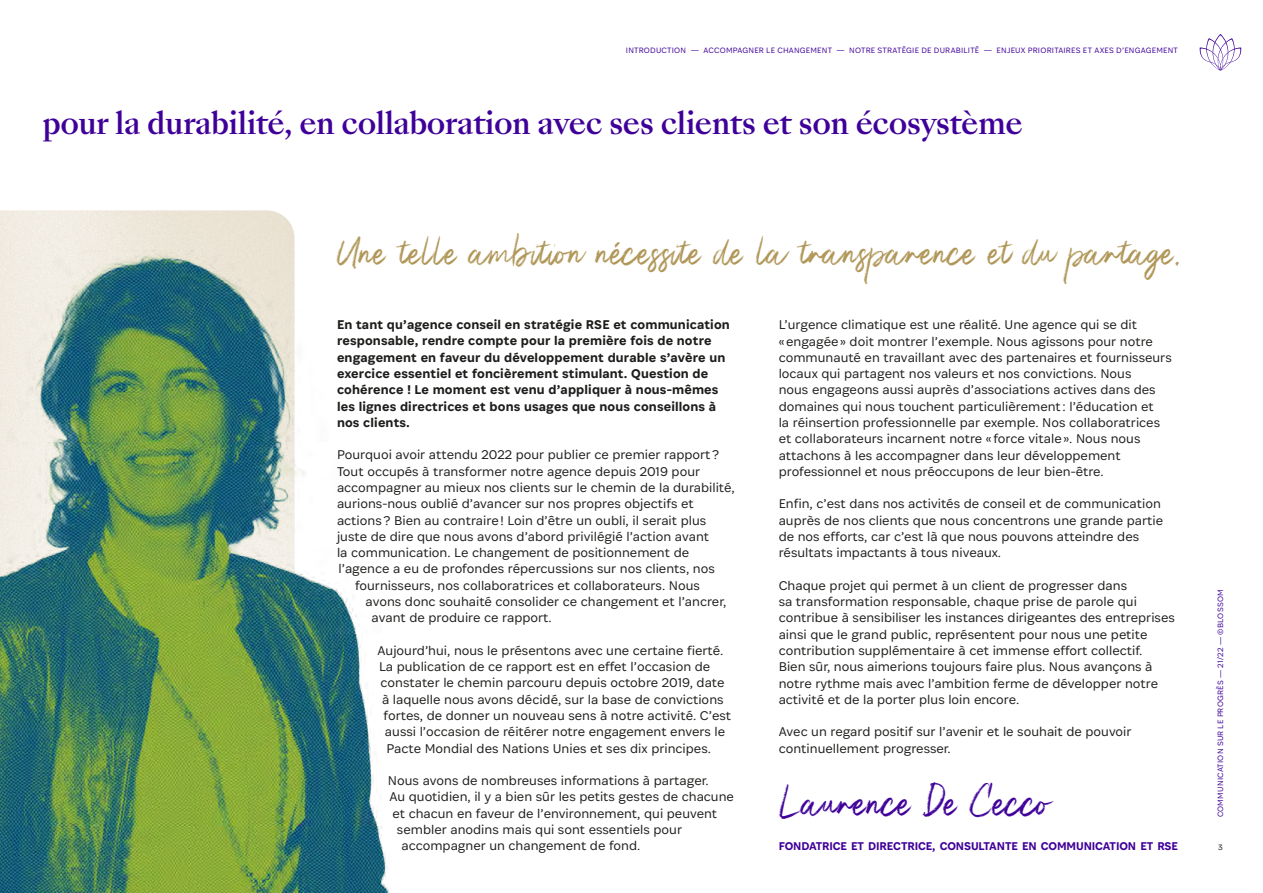
<style>
.page{position:relative;width:1263px;height:893px;background:#fff}
.page>*{position:absolute;margin:0;border:0;box-sizing:border-box;transform-origin:0 0}
.t1{font:44.25px "PS Coastline Alt";color:#3f0099}
.t2{font:42px "PS Coastline Alt";color:#b09758}
.t3{font:500 30px "Sang Bleu Kingdom";letter-spacing:-.02em;color:#3f0099}
.t4{font:300 13.5px/16.4px "Associate Sans";color:#1d1d1b}
.t5{font:500 13.5px/16.4px "Associate Sans";letter-spacing:.01em;color:#1d1d1b}
.t6{font:500 12px "Associate Sans";letter-spacing:-.01em;color:#3f0099}
.t7{font:300 8.25px "Associate Sans";letter-spacing:.025em;color:#3f0099}
.t8{font:300 8.25px "Associate Sans";color:#1d1d1b}
</style>
<div class="page">
<svg style="left:1199px;top:34px;width:42px;height:37px"></svg>
<img style="left:0;top:210px;width:294px;height:40px">
<img style="left:0;top:250px;width:390px;height:643px">
<p class="t7" style="left:626px;top:45px;width:553px">INTRODUCTION — ACCOMPAGNER LE CHANGEMENT — NOTRE STRATÉGIE DE DURABILITÉ — ENJEUX PRIORITAIRES ET AXES D’ENGAGEMENT</p>
<h3 class="t3" style="left:43px;top:102px;width:982px">pour la durabilité, en collaboration avec ses clients et son écosystème</h3>
<h2 class="t2" style="left:337px;top:223px;width:848px">Une telle ambition nécessite de la transparence et du partage.</h2>
<p class="t5" style="left:337px;top:316px;width:394px">En tant qu’agence conseil en stratégie RSE et communication responsable, rendre compte pour la première fois de notre engagement en faveur du développement durable s’avère un exercice essentiel et foncièrement stimulant. Question de cohérence ! Le moment est venu d’appliquer à nous-mêmes les lignes directrices et bons usages que nous conseillons à nos clients.</p>
<p class="t4" style="left:337px;top:447px;width:384px">Pourquoi avoir attendu 2022 pour publier ce premier rapport?</p>
<p class="t4" style="left:337px;top:463px;width:365px">Tout occupés à transformer notre agence depuis 2019 pour</p>
<p class="t4" style="left:337px;top:479px;width:399px">accompagner au mieux nos clients sur le chemin de la durabilité,</p>
<p class="t4" style="left:337px;top:495px;width:358px">aurions-nous oublié d’avancer sur nos propres objectifs et</p>
<p class="t4" style="left:337px;top:512px;width:371px">actions? Bien au contraire! Loin d’être un oubli, il serait plus</p>
<p class="t4" style="left:337px;top:528px;width:374px">juste de dire que nous avons d’abord privilégié l’action avant</p>
<p class="t4" style="left:337px;top:544px;width:354px">la communication. Le changement de positionnement de</p>
<p class="t4" style="left:338px;top:561px;width:378px">l’agence a eu de profondes répercussions sur nos clients, nos</p>
<p class="t4" style="left:355px;top:577px;width:346px">fournisseurs, nos collaboratrices et collaborateurs. Nous</p>
<p class="t4" style="left:365px;top:593px;width:362px">avons donc souhaité consolider ce changement et l’ancrer,</p>
<p class="t4" style="left:371px;top:609px;width:182px">avant de produire ce rapport.</p>
<p class="t4" style="left:377px;top:642px;width:347px">Aujourd’hui, nous le présentons avec une certaine fierté.</p>
<p class="t4" style="left:379px;top:658px;width:333px">La publication de ce rapport est en effet l’occasion de</p>
<p class="t4" style="left:380px;top:674px;width:346px">constater le chemin parcouru depuis octobre 2019, date</p>
<p class="t4" style="left:382px;top:691px;width:343px">à laquelle nous avons décidé, sur la base de convictions</p>
<p class="t4" style="left:383px;top:707px;width:349px">fortes, de donner un nouveau sens à notre activité. C’est</p>
<p class="t4" style="left:385px;top:723px;width:342px">aussi l’occasion de réitérer notre engagement envers le</p>
<p class="t4" style="left:386px;top:740px;width:326px">Pacte Mondial des Nations Unies et ses dix principes.</p>
<p class="t4" style="left:388px;top:772px;width:322px">Nous avons de nombreuses informations à partager.</p>
<p class="t4" style="left:389px;top:788px;width:346px">Au quotidien, il y a bien sûr les petits gestes de chacune</p>
<p class="t4" style="left:392px;top:805px;width:326px">et chacun en faveur de l’environnement, qui peuvent</p>
<p class="t4" style="left:397px;top:821px;width:287px">sembler anodins mais qui sont essentiels pour</p>
<p class="t4" style="left:401px;top:837px;width:240px">accompagner un changement de fond.</p>
<p class="t4" style="left:779px;top:316px;width:395px">L’urgence climatique est une réalité. Une agence qui se dit «engagée» doit montrer l’exemple. Nous agissons pour notre communauté en travaillant avec des partenaires et fournisseurs locaux qui partagent nos valeurs et nos convictions. Nous<br>nous engageons aussi auprès d’associations actives dans des domaines qui nous touchent particulièrement: l’éducation et<br>la réinsertion professionnelle par exemple. Nos collaboratrices et collaborateurs incarnent notre « force vitale». Nous nous attachons à les accompagner dans leur développement professionnel et nous préoccupons de leur bien-être.</p>
<p class="t4" style="left:779px;top:496px;width:386px">Enfin, c’est dans nos activités de conseil et de communication auprès de nos clients que nous concentrons une grande partie de nos efforts, car c’est là que nous pouvons atteindre des résultats impactants à tous niveaux.</p>
<p class="t4" style="left:779px;top:577px;width:398px">Chaque projet qui permet à un client de progresser dans<br>sa transformation responsable, chaque prise de parole qui contribue à sensibiliser les instances dirigeantes des entreprises ainsi que le grand public, représentent pour nous une petite contribution supplémentaire à cet immense effort collectif.<br>Bien sûr, nous aimerions toujours faire plus. Nous avançons à notre rythme mais avec l’ambition ferme de développer notre activité et de la porter plus loin encore.</p>
<p class="t4" style="left:779px;top:723px;width:354px">Avec un regard positif sur l’avenir et le souhait de pouvoir continuellement progresser.</p>
<h1 class="t1" style="left:782px;top:772px;width:271px">Laurence De Cecco</h1>
<p class="t6" style="left:779px;top:838px;width:401px">FONDATRICE ET DIRECTRICE, CONSULTANTE EN COMMUNICATION ET RSE</p>
<p class="t7" style="left:1215px;top:817px;width:230px;rotate:-90deg">COMMUNICATION SUR LE PROGRÈS — 21/22 — ©BLOSSOM</p>
<p class="t8" style="left:1218px;top:843px;width:6px">3</p>
</div>
